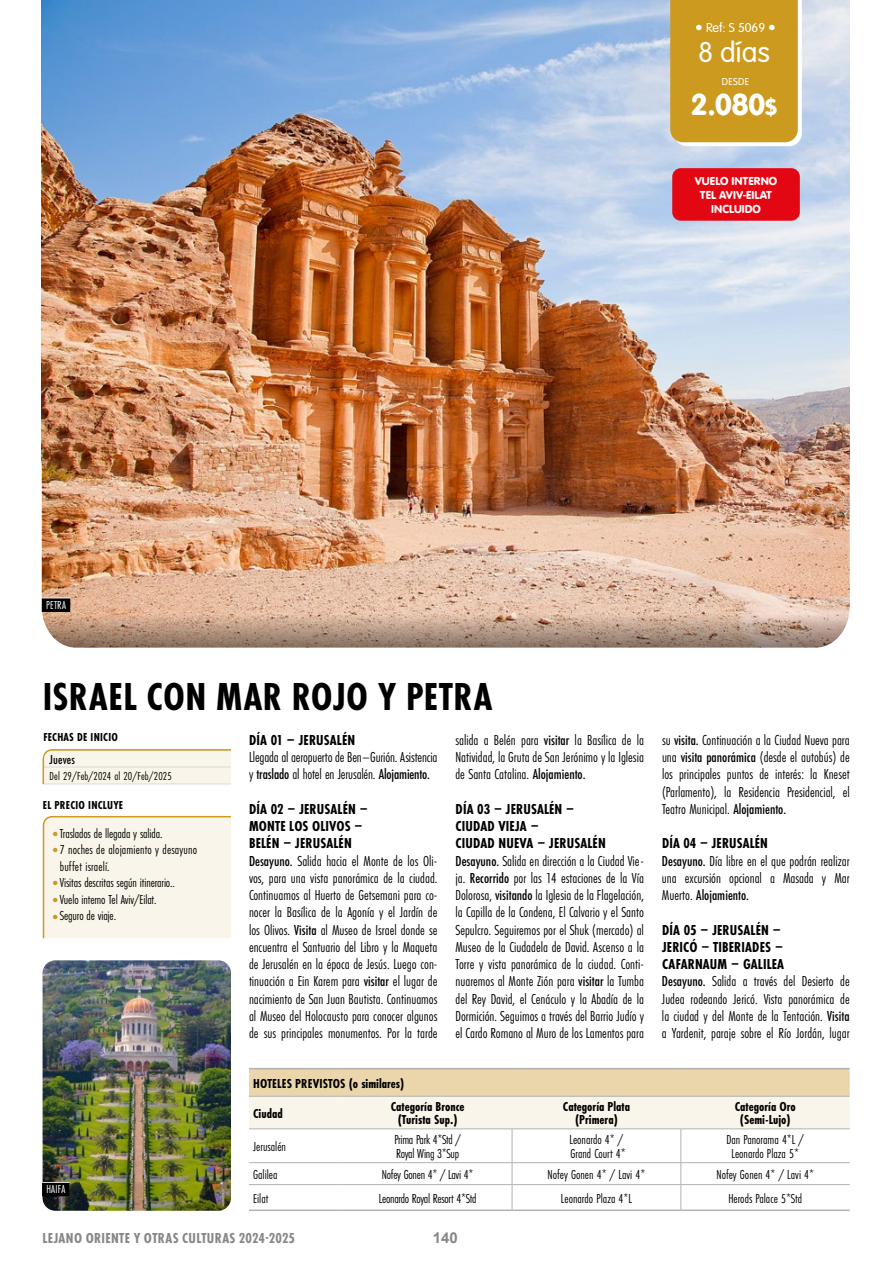
<style>
.page{position:relative;width:893px;height:1263px;background:#fff}
.page>*{position:absolute;margin:0;border:0;box-sizing:border-box;transform-origin:0 0}
.t1{font:700 40.5px "Futura PT Cond";letter-spacing:.015em;color:#000}
.t2{font:31.5px "VAG Rundschrift D";color:#fff}
.t3{font:300 30px "VAG Rundschrift D";color:#fff}
.t4{font:15px/17.2px "Futura PT Cond";color:#000}
.t5{font:700 15px "Futura PT Cond";letter-spacing:.025em;color:#878787}
.t6{font:700 15px "Futura PT Cond";letter-spacing:.01em;color:#000}
.t7{font:700 15px "Arial";color:#878787}
.t8{font:13.5px/13.5px "Futura PT Cond";letter-spacing:-.005em;color:#000}
.t9{font:700 13.5px/13.5px "Futura PT Cond";color:#000;text-align:center}
.t10{font:300 13.5px "VAG Rundschrift D";color:#fff}
.t11{font:500 13.5px "Futura PT Cond";letter-spacing:.01em;color:#000}
.t12{font:12px/14.4px "VAG Rundschrift D";color:#fff;text-align:center}
.t13{font:700 12px "Futura PT Cond";letter-spacing:.02em;color:#000}
.t14{font:12px "Futura PT Cond";letter-spacing:.01em;color:#000}
.t15{font:12px "Futura PT Cond";letter-spacing:.02em;color:#fff}
.t16{font:300 10.5px "VAG Rundschrift D";letter-spacing:.03em;color:#fff}
.s1{font-size:16.5px}
.s2{font-family:"VAG Rounded Std";font-weight:700;font-size:22.5px}
.s3{font-weight:500}
.s4{font-weight:700}
.s5{font-family:"The Sans Cd LF3";font-weight:300;font-size:22.5px;color:#cb9a1f}
</style>
<div class="page">
<img style="left:42px;top:0;width:808px;height:462px">
<img style="left:41px;top:462px;width:809px;height:186px">
<div style="left:42px;top:598px;width:28px;height:14px;background:#000"></div>
<svg style="left:670px;top:0;width:132px;height:146px;background:#cda02d"></svg>
<div style="left:672px;top:168px;width:128px;height:53px;background:#e30613;border-radius:9px"></div>
<svg style="left:249px;top:1069px;width:601px;height:59px;background:#f2e5cc"></svg>
<hr style="left:249px;top:1128px;width:94px;height:1px;background:#b3b2b2">
<hr style="left:343px;top:1128px;width:169px;height:1px;background:#b3b2b2">
<hr style="left:512px;top:1128px;width:169px;height:1px;background:#b3b2b2">
<hr style="left:681px;top:1128px;width:169px;height:1px;background:#b3b2b2">
<hr style="left:512px;top:1129px;width:1px;height:33px;background:#b3b2b2">
<svg style="left:512px;top:1163px;width:1px;height:46px"></svg>
<hr style="left:249px;top:1068px;width:94px;height:1px;background:#b3b2b2">
<hr style="left:343px;top:1068px;width:169px;height:1px;background:#b3b2b2">
<hr style="left:512px;top:1068px;width:169px;height:1px;background:#b3b2b2">
<hr style="left:681px;top:1068px;width:169px;height:1px;background:#b3b2b2">
<hr style="left:249px;top:1096px;width:94px;height:1px;background:#b3b2b2">
<hr style="left:343px;top:1096px;width:169px;height:1px;background:#b3b2b2">
<hr style="left:512px;top:1096px;width:169px;height:1px;background:#b3b2b2">
<hr style="left:681px;top:1096px;width:169px;height:1px;background:#b3b2b2">
<hr style="left:681px;top:1129px;width:1px;height:33px;background:#b3b2b2">
<svg style="left:681px;top:1163px;width:1px;height:46px"></svg>
<hr style="left:249px;top:1209px;width:94px;height:2px;background:#b3b2b2">
<hr style="left:343px;top:1209px;width:169px;height:2px;background:#b3b2b2">
<hr style="left:512px;top:1209px;width:169px;height:2px;background:#b3b2b2">
<hr style="left:681px;top:1209px;width:169px;height:2px;background:#b3b2b2">
<hr style="left:249px;top:1162px;width:94px;height:1px;background:#b3b2b2">
<hr style="left:343px;top:1162px;width:169px;height:1px;background:#b3b2b2">
<hr style="left:512px;top:1162px;width:169px;height:1px;background:#b3b2b2">
<hr style="left:681px;top:1162px;width:169px;height:1px;background:#b3b2b2">
<hr style="left:249px;top:1184px;width:94px;height:1px;background:#b3b2b2">
<hr style="left:343px;top:1184px;width:169px;height:1px;background:#b3b2b2">
<hr style="left:512px;top:1184px;width:169px;height:1px;background:#b3b2b2">
<hr style="left:681px;top:1184px;width:169px;height:1px;background:#b3b2b2">
<div style="left:42px;top:815px;width:189px;height:124px;background:#faf5ea"></div>
<svg style="left:42px;top:749px;width:189px;height:36px;background:#f5efdf"></svg>
<img style="left:43px;top:960px;width:188px;height:251px">
<svg style="left:42px;top:1182px;width:27px;height:1px"></svg>
<div style="left:42px;top:1183px;width:27px;height:13px;background:#000"></div>
<p class="t10" style="left:695px;top:20px;width:82px"><span class="s1">•</span> Ref: S 5069 <span class="s1">•</span></p>
<h3 class="t3" style="left:698px;top:35px;width:73px">8 días</h3>
<p class="t16" style="left:722px;top:76px;width:29px">DESDE</p>
<h2 class="t2" style="left:691px;top:86px;width:88px">2.080<span class="s2">$</span></h2>
<p class="t12" style="left:695px;top:173px;width:84px">VUELO INTERNO<br>TEL AVIV-EILAT<br>INCLUIDO</p>
<p class="t15" style="left:46px;top:598px;width:22px">PETRA</p>
<h1 class="t1" style="left:43px;top:673px;width:451px">ISRAEL CON MAR ROJO Y PETRA</h1>
<p class="t6" style="left:249px;top:731px;width:108px">DÍA 01 – JERUSALÉN</p>
<p class="t4" style="left:249px;top:749px;width:190px">Llegada al aeropuerto de Ben–Gurión. Asistencia y <span class="s3">traslado</span> al hotel en Jerusalén. <span class="s3">Alojamiento.</span></p>
<p class="t4" style="left:249px;top:800px;width:190px"><span class="s4">DÍA 02 – JERUSALÉN –<br>MONTE LOS OLIVOS –<br>BELÉN – JERUSALÉN<br></span><span class="s3">Desayuno.</span> Salida hacia el Monte de los Oli&shy;vos, para una vista panorámica de la ciudad.<br>Continuamos al Huerto de Getsemani para co&shy;nocer la Basílica de la Agonía y el Jardín de los Olivos. <span class="s3">Visita</span> al Museo de Israel donde se encuentra el Santuario del Libro y la Maqueta de Jerusalén en la época de Jesús. Luego con&shy;tinuación a Ein Karem para <span class="s3">visitar</span> el lugar de nacimiento de San Juan Bautista. Continuamos al Museo del Holocausto para conocer algunos de sus principales monumentos. Por la tarde</p>
<p class="t13" style="left:43px;top:730px;width:76px">FECHAS DE INICIO</p>
<p class="t11" style="left:50px;top:751px;width:27px">Jueves</p>
<p class="t14" style="left:50px;top:769px;width:124px">Del 29/Feb/2024 al 20/Feb/2025</p>
<p class="t4" style="left:455px;top:731px;width:190px;text-align:justify">salida a Belén para <span class="s3">visitar</span> la Basílica de la Natividad, la Gruta de San Jerónimo y la Iglesia de Santa Catalina. <span class="s3">Alojamiento.</span></p>
<p class="t4" style="left:455px;top:800px;width:190px"><span class="s4">DÍA 03 – JERUSALÉN –<br>CIUDAD VIEJA –<br>CIUDAD NUEVA – JERUSALÉN </span><span class="s3">Desayuno.</span> Salida en dirección a la Ciudad Vie&shy;ja. <span class="s3">Recorrido</span> por las 14 estaciones de la Vía Dolorosa, <span class="s3">visitando</span> la Iglesia de la Flagelación, la Capilla de la Condena, El Calvario y el Santo Sepulcro. Seguiremos por el Shuk (mercado) al Museo de la Ciudadela de David. Ascenso a la Torre y vista panorámica de la ciudad. Conti&shy;nuaremos al Monte Zión para <span class="s3">visitar</span> la Tumba del Rey David, el Cenáculo y la Abadía de la Dormición. Seguimos a través del Barrio Judío y el Cardo Romano al Muro de los Lamentos para</p>
<p class="t13" style="left:43px;top:798px;width:82px">EL PRECIO INCLUYE</p>
<p class="t8" style="left:51px;top:827px;width:113px"><span class="s5">•</span>Traslados de llegada y salida.</p>
<p class="t8" style="left:60px;top:842px;width:139px;line-height:16.5px;text-indent:-9px"><span class="s5">•</span>7 noches de alojamiento y desayuno buffet israelí.</p>
<p class="t8" style="left:51px;top:876px;width:125px"><span class="s5">•</span>Visitas descritas según itinerario..</p>
<p class="t8" style="left:51px;top:893px;width:107px"><span class="s5">•</span>Vuelo interno Tel Aviv/Eilat.</p>
<p class="t8" style="left:51px;top:909px;width:66px"><span class="s5">•</span>Seguro de viaje.</p>
<p class="t4" style="left:662px;top:731px;width:189px;text-align:justify">su <span class="s3">visita.</span> Continuación a la Ciudad Nueva para una <span class="s3">visita panorámica</span> (desde el autobús) de los principales puntos de interés: la Kneset (Parlamento), la Residencia Presidencial, el Teatro Municipal. <span class="s3">Alojamiento.</span></p>
<p class="t4" style="left:662px;top:835px;width:189px"><span class="s4">DÍA 04 – JERUSALÉN<br></span><span class="s3">Desayuno.</span> Día libre en el que podrán realizar una excursión opcional a Masada y Mar<br>Muerto. <span class="s3">Alojamiento.</span></p>
<p class="t4" style="left:662px;top:921px;width:189px"><span class="s4">DÍA 05 – JERUSALÉN –<br>JERICÓ – TIBERIADES – CAFARNAUM – GALILEA<br></span><span class="s3">Desayuno.</span> Salida a través del Desierto de Judea rodeando Jericó. Vista panorámica de la ciudad y del Monte de la Tentación. <span class="s3">Visita </span>a Yardenit, paraje sobre el Río Jordán, lugar</p>
<p class="t15" style="left:46px;top:1182px;width:20px">HAIFA</p>
<p class="t9" style="left:253px;top:1076px;width:153px">HOTELES PREVISTOS (o similares)</p>
<p class="t9" style="left:253px;top:1106px;width:31px">Ciudad</p>
<p class="t9" style="left:391px;top:1100px;width:75px">Categoría Bronce (Turista Sup.)</p>
<p class="t9" style="left:563px;top:1100px;width:69px">Categoría Plata (Primera)</p>
<p class="t9" style="left:735px;top:1100px;width:63px">Categoría Oro (Semi-Lujo)</p>
<p class="t8" style="left:253px;top:1140px;width:34px">Jerusalén</p>
<p class="t8" style="left:394px;top:1133px;width:68px">Prima Park 4*Std /<br>Royal Wing 3*Sup</p>
<p class="t8" style="left:569px;top:1133px;width:58px">Leonardo 4* /<br>Grand Court 4*</p>
<p class="t8" style="left:726px;top:1133px;width:79px;text-align:center">Dan Panorama 4*L /<br>Leonardo Plaza 5*</p>
<p class="t8" style="left:253px;top:1167px;width:26px">Galilea</p>
<p class="t8" style="left:382px;top:1167px;width:93px">Nofey Gonen 4* / Lavi 4*</p>
<p class="t8" style="left:548px;top:1167px;width:99px">Nofey Gonen 4* / Lavi 4*</p>
<p class="t8" style="left:716px;top:1167px;width:99px">Nofey Gonen 4* / Lavi 4*</p>
<p class="t8" style="left:253px;top:1191px;width:17px">Eilat</p>
<p class="t8" style="left:379px;top:1191px;width:99px">Leonardo Royal Resort 4*Std</p>
<p class="t8" style="left:561px;top:1191px;width:73px">Leonardo Plaza 4*L</p>
<p class="t8" style="left:728px;top:1191px;width:75px">Herods Palace 5*Std</p>
<p class="t5" style="left:43px;top:1229px;width:254px">LEJANO ORIENTE Y OTRAS CULTURAS 2024-2025</p>
<p class="t7" style="left:433px;top:1227px;width:27px">140</p>
</div>
